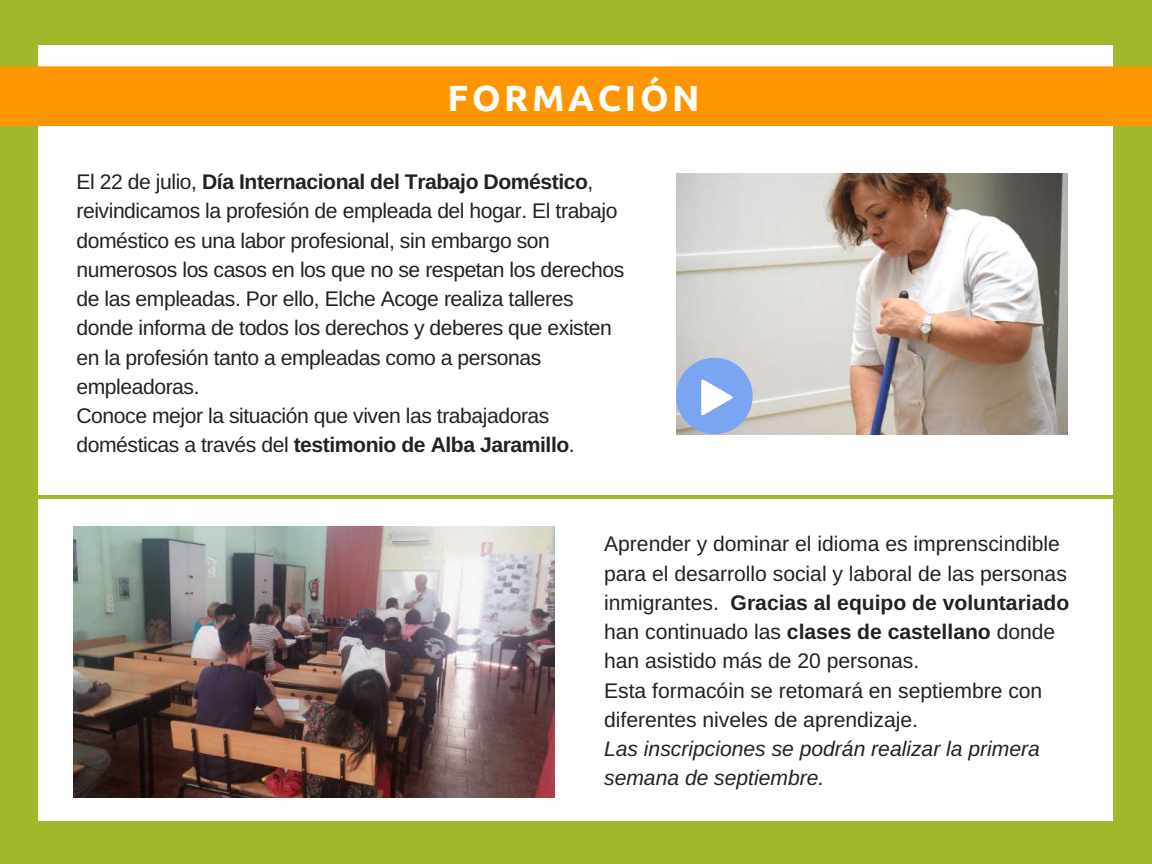
<style>
.page{position:relative;width:1152px;height:864px;background:#a2b629}
.page>*{position:absolute;margin:0;border:0;box-sizing:border-box;transform-origin:0 0}
.t1{font:700 36.3px "Ubuntu";letter-spacing:.1em;color:#fff}
.t2{font:21.15px/29.2px "Arimo";letter-spacing:-.02em;color:#222}
.t3{font:21.15px/29.2px "Arimo";color:#222}
.t4{font:italic 21.15px/29.2px "Arimo";color:#222}
.s1{font-weight:700}
</style>
<div class="page">
<div style="left:38px;top:45px;width:1075px;height:775px;background:#fff"></div>
<div style="left:0;top:66px;width:1152px;height:60px;background:#ff9600"></div>
<hr style="left:0;top:496px;width:1152px;height:3px;background:#a2b629">
<img style="left:676px;top:173px;width:392px;height:261px">
<svg style="left:676px;top:358px;width:77px;height:76px;background:#98b5e8"></svg>
<img style="left:73px;top:526px;width:482px;height:272px">
<h1 class="t1" style="left:448px;top:78px;width:253px">FORMACIÓN</h1>
<p class="t2" style="left:76px;top:167px;width:549px">El 22 de julio, <span class="s1">Día Internacional del Trabajo Doméstico</span>, reivindicamos la profesión de empleada del hogar. El trabajo doméstico es una labor profesional, sin embargo son numerosos los casos en los que no se respetan los derechos de las empleadas. Por ello, Elche Acoge realiza talleres donde informa de todos los derechos y deberes que existen en la profesión tanto a empleadas como a personas empleadoras.<br>Conoce mejor la situación que viven las trabajadoras domésticas a través del <span class="s1">testimonio de Alba Jaramillo</span>.</p>
<p class="t3" style="left:604px;top:529px;width:467px">Aprender y dominar el idioma es imprenscindible para el desarrollo social y laboral de las personas inmigrantes. <span class="s1">Gracias al equipo de voluntariado </span>han continuado las <span class="s1">clases de castellano</span> donde han asistido más de 20 personas.<br>Esta formacóin se retomará en septiembre con diferentes niveles de aprendizaje.</p>
<p class="t4" style="left:604px;top:734px;width:437px">Las inscripciones se podrán realizar la primera semana de septiembre.</p>
</div>
